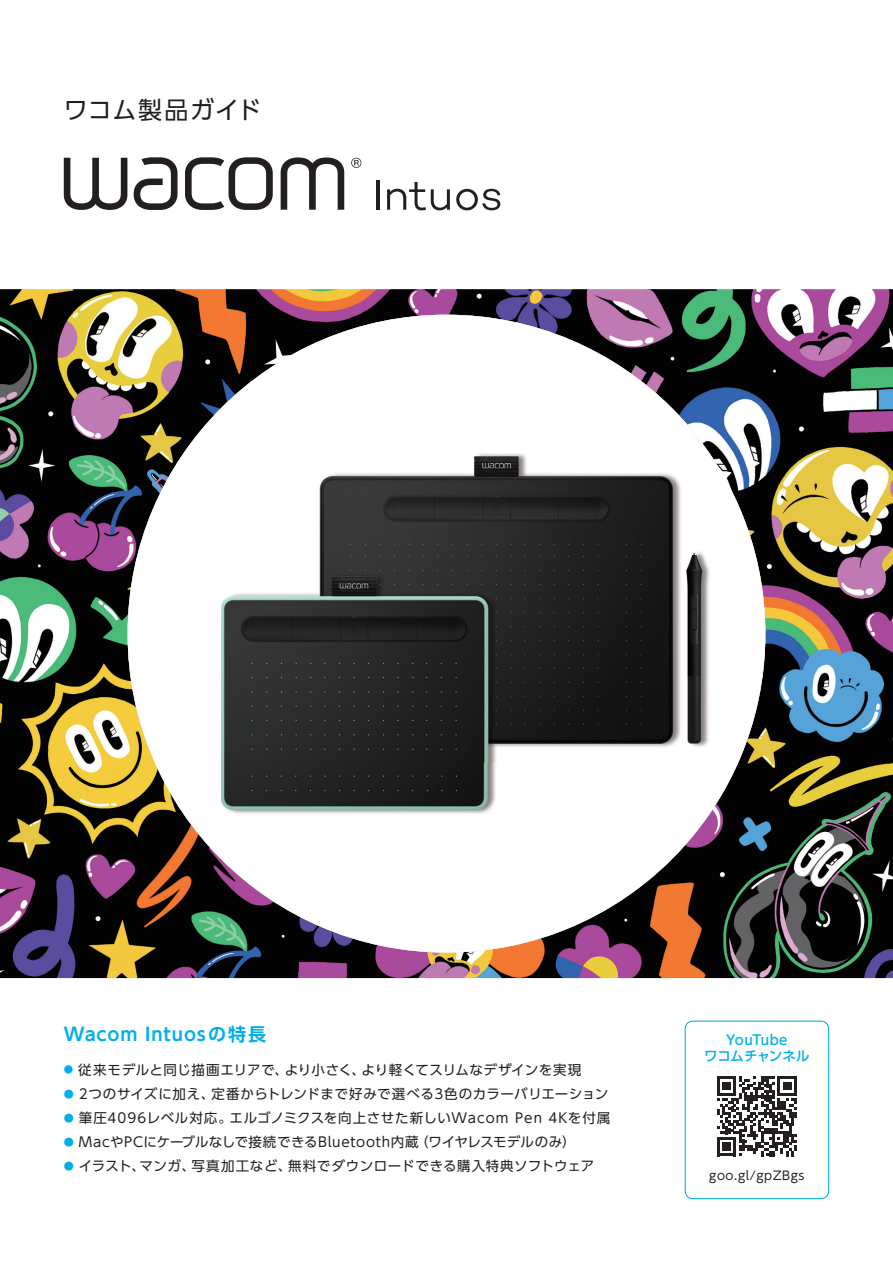
<style>
.page{position:relative;width:893px;height:1263px;background:#fff}
.page>*{position:absolute;margin:0;border:0;box-sizing:border-box;transform-origin:0 0}
.t1{font:24px "UD Shin Go Pro";letter-spacing:.04em;color:#231f20}
.t2{font:700 18px "UD Shin Go Pro De";letter-spacing:.055em;color:#00afea}
.t3{font:13.5px "UD Shin Go Pro";letter-spacing:.04em;color:#231f20}
.t4{font:500 13.5px/15.8px "UD Shin Go Pro";letter-spacing:-.025em;color:#00afea;text-align:center}
.t5{font:12px "UD Shin Go Pro";letter-spacing:.05em;color:#231f20}
.s1{font-size:10.2px;color:#00afea}
</style>
<div class="page">
<img style="left:0;top:289px;width:893px;height:689px">
<svg style="left:128px;top:315px;width:637px;height:637px"></svg>
<div style="left:685px;top:1020px;width:144px;height:179px;border:1px solid #00afea;border-radius:8px"></div>
<svg style="left:717px;top:1076px;width:80px;height:80px"></svg>
<svg style="left:351px;top:158px;width:10px;height:10px"></svg>
<svg style="left:281px;top:157px;width:63px;height:53px"></svg>
<svg style="left:185px;top:157px;width:88px;height:53px"></svg>
<svg style="left:134px;top:157px;width:44px;height:53px"></svg>
<svg style="left:64px;top:158px;width:63px;height:52px"></svg>
<hr style="left:376px;top:180px;width:3px;height:30px;background:#231f20">
<svg style="left:387px;top:182px;width:63px;height:28px"></svg>
<svg style="left:456px;top:189px;width:44px;height:21px"></svg>
<img style="left:221px;top:453px;width:489px;height:361px">
<h1 class="t1" style="left:64px;top:90px;width:199px">ワコム製品ガイド</h1>
<h2 class="t2" style="left:64px;top:1019px;width:204px">Wacom Intuosの特長</h2>
<p class="t3" style="left:64px;top:1059px;width:519px"><sup>●</sup> 従来モデルと同じ描画エリアで、より小さく、より軽くてスリムなデザインを実現</p>
<p class="t3" style="left:64px;top:1083px;width:546px"><span class="s1">●</span> 2つのサイズに加え、定番からトレンドまで好みで選べる3色のカラーバリエーション</p>
<p class="t3" style="left:64px;top:1107px;width:548px"><span class="s1">●</span> 筆圧4096レベル対応。エルゴノミクスを向上させた新しいWacom Pen 4Kを付属</p>
<p class="t3" style="left:64px;top:1131px;width:513px"><span class="s1">●</span> MacやPCにケーブルなしで接続できるBluetooth内蔵（ワイヤレスモデルのみ）</p>
<p class="t3" style="left:64px;top:1155px;width:532px"><span class="s1">●</span> イラスト、マンガ、写真加工など、無料でダウンロードできる購入特典ソフトウェア</p>
<p class="t4" style="left:704px;top:1032px;width:107px">YouTube<br>ワコムチャンネル</p>
<p class="t5" style="left:709px;top:1166px;width:97px">goo.gl/gpZBgs</p>
</div>
